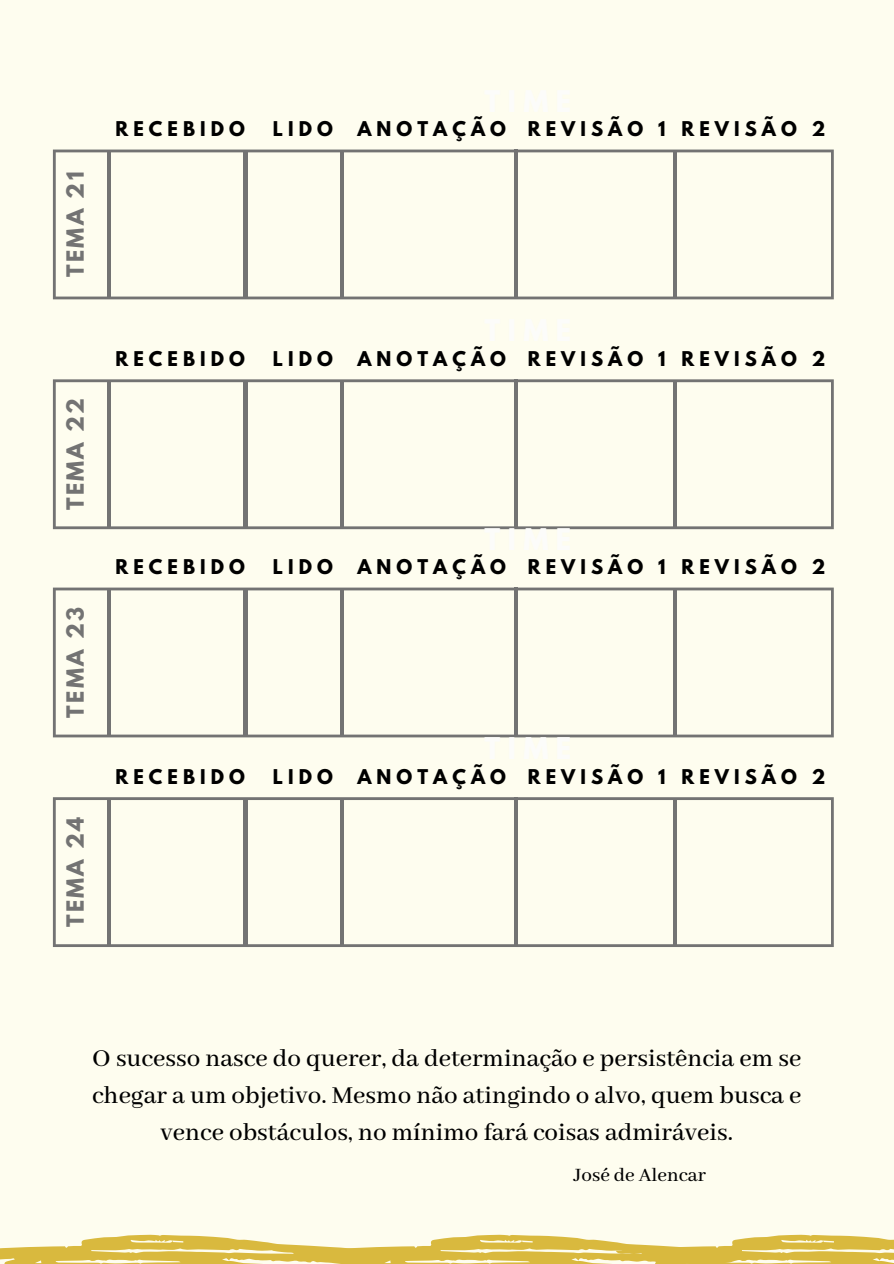
<style>
.page{position:relative;width:894px;height:1264px;background:#fff}
.page>*{position:absolute;margin:0;border:0;box-sizing:border-box;transform-origin:0 0}
.t1{font:500 27px/37.2px "Abhaya Libre";color:#000;text-align:center}
.t2{font:700 26.55px "League Spartan";letter-spacing:.28em;color:#fcfcfa}
.t3{font:700 21px "League Spartan";letter-spacing:.11em;color:#737373}
.t4{font:500 21px "Abhaya Libre";color:#000}
.t5{font:700 18px "League Spartan";letter-spacing:.28em;color:#000}
</style>
<div class="page">
<div style="left:0;top:0;width:893px;height:1263px;background:#fefdef"></div>
<svg style="left:0;top:1234px;width:893px;height:29px"></svg>
<svg style="left:53px;top:149px;width:780px;height:150px"></svg>
<hr style="left:107px;top:150px;width:3px;height:149px;background:#737373">
<hr style="left:340px;top:150px;width:3px;height:149px;background:#737373">
<hr style="left:244px;top:150px;width:3px;height:149px;background:#737373">
<hr style="left:514px;top:149px;width:3px;height:149px;background:#737373">
<hr style="left:673px;top:150px;width:3px;height:149px;background:#737373">
<svg style="left:53px;top:379px;width:780px;height:150px"></svg>
<hr style="left:107px;top:380px;width:3px;height:149px;background:#737373">
<hr style="left:340px;top:380px;width:3px;height:149px;background:#737373">
<hr style="left:244px;top:380px;width:3px;height:149px;background:#737373">
<hr style="left:514px;top:379px;width:3px;height:149px;background:#737373">
<hr style="left:673px;top:380px;width:3px;height:149px;background:#737373">
<svg style="left:53px;top:587px;width:780px;height:150px"></svg>
<hr style="left:107px;top:588px;width:3px;height:149px;background:#737373">
<hr style="left:340px;top:588px;width:3px;height:149px;background:#737373">
<hr style="left:244px;top:588px;width:3px;height:149px;background:#737373">
<hr style="left:514px;top:587px;width:3px;height:149px;background:#737373">
<hr style="left:673px;top:588px;width:3px;height:149px;background:#737373">
<svg style="left:53px;top:797px;width:780px;height:150px"></svg>
<hr style="left:107px;top:798px;width:3px;height:148px;background:#737373">
<hr style="left:340px;top:798px;width:3px;height:148px;background:#737373">
<hr style="left:244px;top:798px;width:3px;height:148px;background:#737373">
<hr style="left:514px;top:797px;width:3px;height:148px;background:#737373">
<hr style="left:673px;top:798px;width:3px;height:148px;background:#737373">
<p class="t3" style="left:65px;top:277px;width:107px;rotate:-90deg">TEMA 21</p>
<p class="t3" style="left:65px;top:510px;width:114px;rotate:-90deg">TEMA 22</p>
<p class="t3" style="left:65px;top:717px;width:112px;rotate:-90deg">TEMA 23</p>
<p class="t3" style="left:65px;top:927px;width:112px;rotate:-90deg">TEMA 24</p>
<p class="t5" style="left:115px;top:120px;width:131px">RECEBIDO</p>
<p class="t5" style="left:273px;top:120px;width:61px">LIDO</p>
<p class="t5" style="left:357px;top:120px;width:469px">ANOTAÇÃO REVISÃO 1 REVISÃO 2</p>
<p class="t5" style="left:115px;top:350px;width:131px">RECEBIDO</p>
<p class="t5" style="left:273px;top:350px;width:61px">LIDO</p>
<p class="t5" style="left:357px;top:350px;width:469px">ANOTAÇÃO REVISÃO 1 REVISÃO 2</p>
<p class="t5" style="left:115px;top:558px;width:131px">RECEBIDO</p>
<p class="t2" style="left:484px;top:525px;width:88px">TIME</p>
<p class="t5" style="left:273px;top:558px;width:61px">LIDO</p>
<p class="t5" style="left:357px;top:558px;width:469px">ANOTAÇÃO REVISÃO 1 REVISÃO 2</p>
<p class="t5" style="left:115px;top:767px;width:131px">RECEBIDO</p>
<p class="t2" style="left:484px;top:735px;width:88px">TIME</p>
<p class="t5" style="left:273px;top:767px;width:61px">LIDO</p>
<p class="t5" style="left:357px;top:767px;width:469px">ANOTAÇÃO REVISÃO 1 REVISÃO 2</p>
<p class="t1" style="left:92px;top:1040px;width:710px">O sucesso nasce do querer, da determinação e persistência em se chegar a um objetivo. Mesmo não atingindo o alvo, quem busca e vence obstáculos, no mínimo fará coisas admiráveis.</p>
<p class="t4" style="left:573px;top:1163px;width:134px">José de Alencar</p>
</div>
